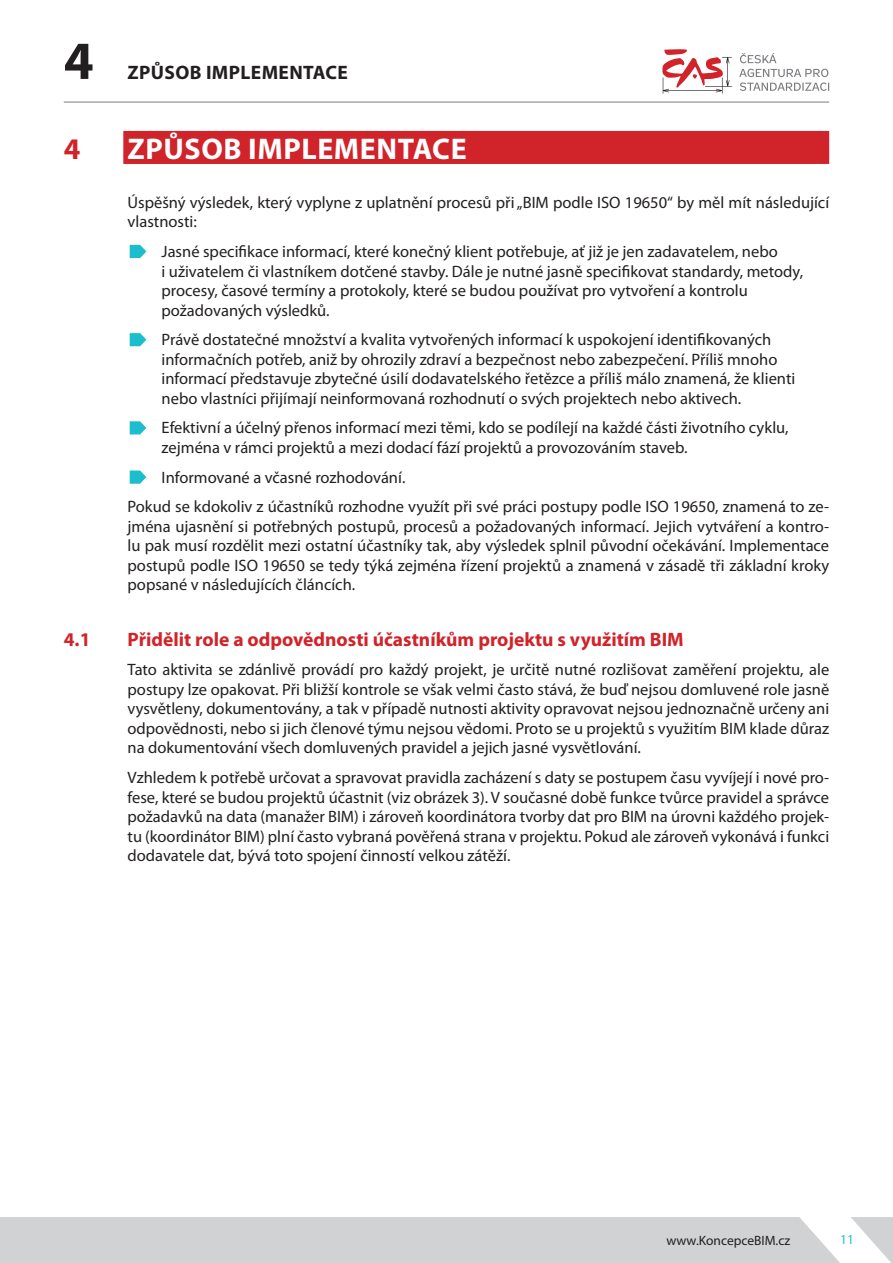
<style>
.page{position:relative;width:893px;height:1263px;background:#fff}
.page>*{position:absolute;margin:0;border:0;box-sizing:border-box;transform-origin:0 0}
.t1{font:700 54px "Myriad Pro";color:#231f20}
.t2{font:700 30px "Myriad Pro";letter-spacing:.02em;color:#fff}
.t3{font:700 30px "Myriad Pro";color:#d1232a}
.t4{font:700 19.5px "Myriad Pro";color:#d1232a}
.t5{font:700 19.5px "Myriad Pro";letter-spacing:.02em;color:#231f20}
.t6{font:16.5px/19.5px "Myriad Pro";color:#231f20}
.t7{font:13.5px "Myriad Pro";color:#231f20}
.t8{font:13.5px "Myriad Pro";color:#1cbdcc}
</style>
<div class="page">
<hr style="left:64px;top:102px;width:765px;height:1px;background:#7a7c7f">
<svg style="left:662px;top:49px;width:70px;height:45px"></svg>
<svg style="left:739px;top:53px;width:90px;height:38px"></svg>
<svg style="left:851px;top:1217px;width:42px;height:46px"></svg>
<div style="left:0;top:1217px;width:840px;height:46px;background:#d1d2d4"></div>
<div style="left:123px;top:131px;width:706px;height:33px;background:#d1232a"></div>
<svg style="left:130px;top:245px;width:16px;height:13px"></svg>
<svg style="left:130px;top:333px;width:16px;height:13px"></svg>
<svg style="left:130px;top:421px;width:16px;height:13px"></svg>
<svg style="left:130px;top:470px;width:16px;height:14px"></svg>
<h1 class="t1" style="left:64px;top:40px;width:31px">4</h1>
<p class="t5" style="left:128px;top:65px;width:222px">ZPŮSOB IMPLEMENTACE</p>
<h2 class="t3" style="left:64px;top:137px;width:18px">4</h2>
<h2 class="t2" style="left:128px;top:137px;width:341px">ZPŮSOB IMPLEMENTACE</h2>
<p class="t6" style="left:128px;top:194px;width:703px">Úspěšný výsledek, který vyplyne z uplatnění procesů při „BIM podle ISO 19650“ by měl mít následující vlastnosti:</p>
<p class="t6" style="left:162px;top:243px;width:643px">Jasné specifikace informací, které konečný klient potřebuje, ať již je jen zadavatelem, nebo<br>i uživatelem či vlastníkem dotčené stavby. Dále je nutné jasně specifikovat standardy, metody, procesy, časové termíny a protokoly, které se budou používat pro vytvoření a kontrolu požadovaných výsledků.</p>
<p class="t6" style="left:162px;top:331px;width:635px">Právě dostatečné množství a kvalita vytvořených informací k uspokojení identifikovaných informačních potřeb, aniž by ohrozily zdraví a bezpečnost nebo zabezpečení. Příliš mnoho informací představuje zbytečné úsilí dodavatelského řetězce a příliš málo znamená, že klienti nebo vlastníci přijímají neinformovaná rozhodnutí o svých projektech nebo aktivech.</p>
<p class="t6" style="left:162px;top:419px;width:629px">Efektivní a účelný přenos informací mezi těmi, kdo se podílejí na každé části životního cyklu, zejména v rámci projektů a mezi dodací fází projektů a provozováním staveb.</p>
<p class="t6" style="left:128px;top:463px;width:703px;line-height:29.7px;text-indent:34px">Informované a včasné rozhodování.<br>Pokud se kdokoliv z účastníků rozhodne využít při své práci postupy podle ISO 19650, znamená to ze-</p>
<p class="t6" style="left:128px;top:518px;width:703px;text-align:justify">jména ujasnění si potřebných postupů, procesů a požadovaných informací. Jejich vytváření a kontro&shy;lu pak musí rozdělit mezi ostatní účastníky tak, aby výsledek splnil původní očekávání. Implementace postupů podle ISO 19650 se tedy týká zejména řízení projektů a znamená v zásadě tři základní kroky popsané v následujících článcích.</p>
<p class="t4" style="left:64px;top:632px;width:28px">4.1</p>
<p class="t4" style="left:128px;top:632px;width:558px">Přidělit role a odpovědnosti účastníkům projektu s využitím BIM</p>
<p class="t6" style="left:128px;top:661px;width:703px;text-align:justify">Tato aktivita se zdánlivě provádí pro každý projekt, je určitě nutné rozlišovat zaměření projektu, ale postupy lze opakovat. Při bližší kontrole se však velmi často stává, že buď nejsou domluvené role jasně vysvětleny, dokumentovány, a tak v případě nutnosti aktivity opravovat nejsou jednoznačně určeny ani odpovědnosti, nebo si jich členové týmu nejsou vědomi. Proto se u projektů s využitím BIM klade důraz na dokumentování všech domluvených pravidel a jejich jasné vysvětlování.</p>
<p class="t6" style="left:128px;top:769px;width:703px;text-align:justify">Vzhledem k potřebě určovat a spravovat pravidla zacházení s daty se postupem času vyvíjejí i nové pro&shy;fese, které se budou projektů účastnit (viz obrázek 3). V současné době funkce tvůrce pravidel a správce požadavků na data (manažer BIM) i zároveň koordinátora tvorby dat pro BIM na úrovni každého projek&shy;tu (koordinátor BIM) plní často vybraná pověřená strana v projektu. Pokud ale zároveň vykonává i funkci dodavatele dat, bývá toto spojení činností velkou zátěží.</p>
<p class="t7" style="left:666px;top:1235px;width:125px">www.KoncepceBIM.cz</p>
<p class="t8" style="left:840px;top:1235px;width:15px">11</p>
</div>
